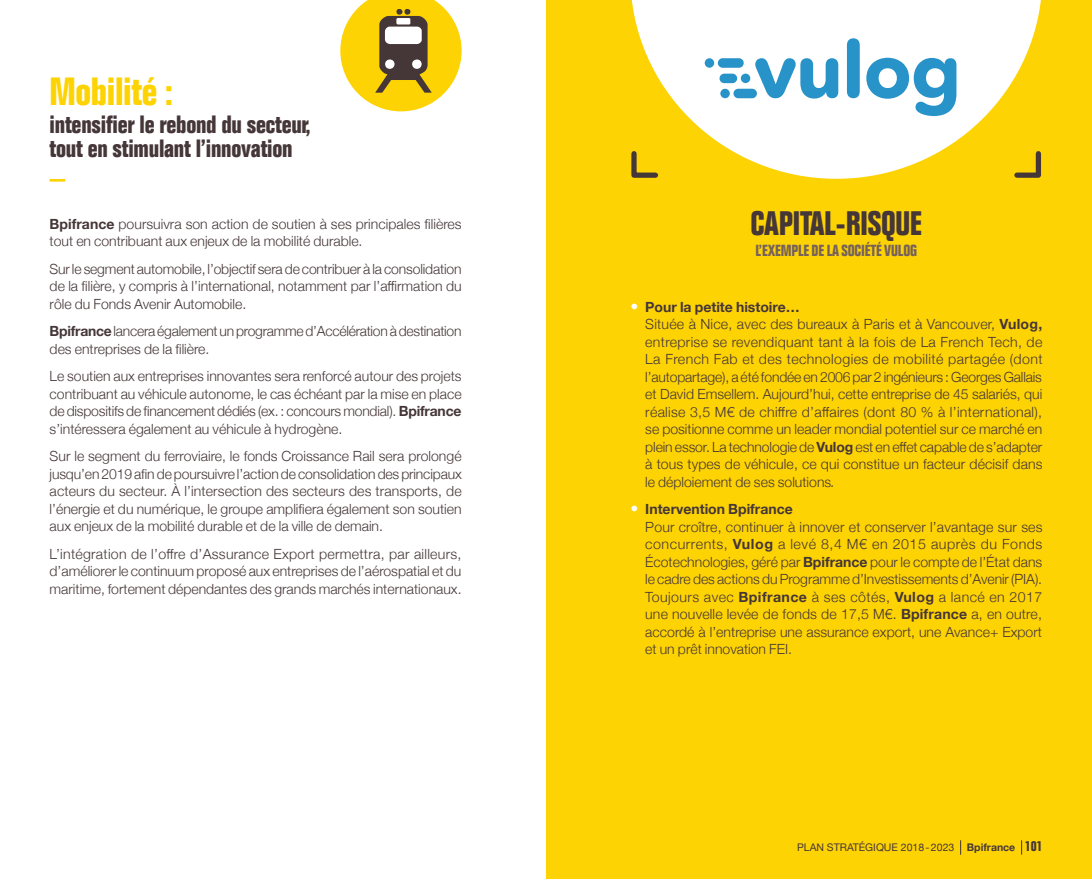
<style>
.page{position:relative;width:1092px;height:879px;background:#fff}
.page>*{position:absolute;margin:0;border:0;box-sizing:border-box;transform-origin:0 0}
.t1{font:700 condensed 38.5px "Folio";letter-spacing:-.01em;color:#fed304}
.t2{font:700 condensed 33.25px "Folio";letter-spacing:-.01em;color:#453638}
.t3{font:700 condensed 24.5px/24.5px "Folio";letter-spacing:-.01em;color:#453638}
.t4{font:700 condensed 15.75px "Folio";letter-spacing:-.01em;color:#76625b}
.t5{font:300 14px/17.5px "Helvetica Neue";color:#453638}
.t6{font:10.5px "Helvetica Neue";color:#453638}
.s1{font-weight:700}
.s2{font-size:15.75px;color:#fff}
.s3{font-style:italic}
.s4{font-family:"Folio";font-weight:700;font-stretch:condensed;font-size:14px}
</style>
<div class="page">
<div style="left:546px;top:0;width:545px;height:878px;background:#fed304"></div>
<svg style="left:50px;top:179px;width:15px;height:2px"></svg>
<svg style="left:340px;top:0;width:121px;height:111px"></svg>
<svg style="left:631px;top:0;width:410px;height:179px;fill:#fff"></svg>
<svg style="left:631px;top:148px;width:29px;height:31px"></svg>
<svg style="left:1011px;top:148px;width:30px;height:31px"></svg>
<svg style="left:755px;top:58px;width:83px;height:40px;background:#81c0de"></svg>
<svg style="left:846px;top:38px;width:13px;height:60px"></svg>
<svg style="left:866px;top:58px;width:90px;height:58px;background:#8cc5e1"></svg>
<div style="left:733px;top:89px;width:23px;height:9px;background:#2793c8;border-radius:5px"></div>
<div style="left:717px;top:58px;width:26px;height:10px;background:#2793c8;border-radius:5px"></div>
<div style="left:719px;top:74px;width:18px;height:9px;background:#2793c8;border-radius:5px"></div>
<div style="left:740px;top:74px;width:10px;height:9px;background:#2793c8;border-radius:50%"></div>
<div style="left:704px;top:58px;width:10px;height:10px;background:#2793c8;border-radius:50%"></div>
<div style="left:720px;top:89px;width:9px;height:9px;background:#2793c8;border-radius:50%"></div>
<svg style="left:960px;top:840px;width:1px;height:14px"></svg>
<svg style="left:1021px;top:840px;width:1px;height:14px"></svg>
<h1 class="t1" style="left:50px;top:70px;width:125px">Mobilité :</h1>
<h3 class="t3" style="left:50px;top:112px;width:262px">intensifier le rebond du secteur, tout en stimulant l’innovation</h3>
<p class="t5" style="left:50px;top:214px;width:413px"><span class="s1">Bpifrance</span> poursuivra son action de soutien à ses principales filières tout en contribuant aux enjeux de la mobilité durable.</p>
<p class="t5" style="left:50px;top:259px;width:413px;text-align:justify">Sur le segment automobile, l’objectif sera de contribuer à la consolidation de la filière, y compris à l’international, notamment par l’affirmation du rôle du Fonds Avenir Automobile.</p>
<p class="t5" style="left:50px;top:321px;width:413px"><span class="s1">Bpifrance</span> lancera également un programme d’Accélération à destination des entreprises de la filière.</p>
<p class="t5" style="left:50px;top:366px;width:413px;text-align:justify">Le soutien aux entreprises innovantes sera renforcé autour des projets contribuant au véhicule autonome, le cas échéant par la mise en place de dispositifs de financement dédiés (ex. : concours mondial). <span class="s1">Bpifrance </span>s’intéressera également au véhicule à hydrogène.</p>
<p class="t5" style="left:50px;top:446px;width:413px;text-align:justify">Sur le segment du ferroviaire, le fonds Croissance Rail sera prolongé jusqu’en 2019 afin de poursuivre l’action de consolidation des principaux acteurs du secteur. À l’intersection des secteurs des transports, de l’énergie et du numérique, le groupe amplifiera également son soutien aux enjeux de la mobilité durable et de la ville de demain.</p>
<p class="t5" style="left:50px;top:544px;width:413px;text-align:justify">L’intégration de l’offre d’Assurance Export permettra, par ailleurs, d’améliorer le continuum proposé aux entreprises de l’aérospatial et du maritime, fortement dépendantes des grands marchés internationaux.</p>
<h2 class="t2" style="left:750px;top:204px;width:173px">CAPITAL-RISQUE</h2>
<p class="t4" style="left:755px;top:241px;width:163px">L’EXEMPLE DE LA SOCIÉTÉ VULOG</p>
<p class="t5" style="left:645px;top:297px;width:399px;text-indent:-15px"><span class="s2">•</span> <span class="s1">Pour la petite histoire…<br></span>Située à Nice, avec des bureaux à Paris et à Vancouver, <span class="s1">Vulog, </span>entreprise se revendiquant tant à la fois de La French Tech, de La French Fab et des technologies de mobilité partagée (dont l’autopartage), a été fondée en 2006 par 2 ingénieurs : Georges Gallais et David Emsellem. Aujourd’hui, cette entreprise de 45 salariés, qui réalise 3,5 M€ de chiffre d’affaires (dont 80 % à l’international), se positionne comme un leader mondial potentiel sur ce marché en plein essor. La technologie de <span class="s1">Vulog</span> est en effet capable de s’adapter à tous types de véhicule, ce qui constitue un facteur décisif dans le déploiement de ses solutions<span class="s3">.</span></p>
<p class="t5" style="left:645px;top:499px;width:399px;text-indent:-15px"><span class="s2">•</span> <span class="s1">Intervention Bpifrance<br></span>Pour croître, continuer à innover et conserver l’avantage sur ses concurrents, <span class="s1">Vulog</span> a levé 8,4 M€ en 2015 auprès du Fonds Écotechnologies, géré par <span class="s1">Bpifrance</span> pour le compte de l’État dans le cadre des actions du Programme d’Investissements d’Avenir (PIA).<br>Toujours avec <span class="s1">Bpifrance</span> à ses côtés, <span class="s1">Vulog</span> a lancé en 2017 une nouvelle levée de fonds de 17,5 M€. <span class="s1">Bpifrance</span> a, en outre, accordé à l’entreprise une assurance export, une Avance+ Export et un prêt innovation FEI.</p>
<p class="t6" style="left:797px;top:839px;width:247px">PLAN STRATÉGIQUE 2018-2023 <span class="s1">Bpifrance</span> <span class="s4">101</span></p>
</div>
